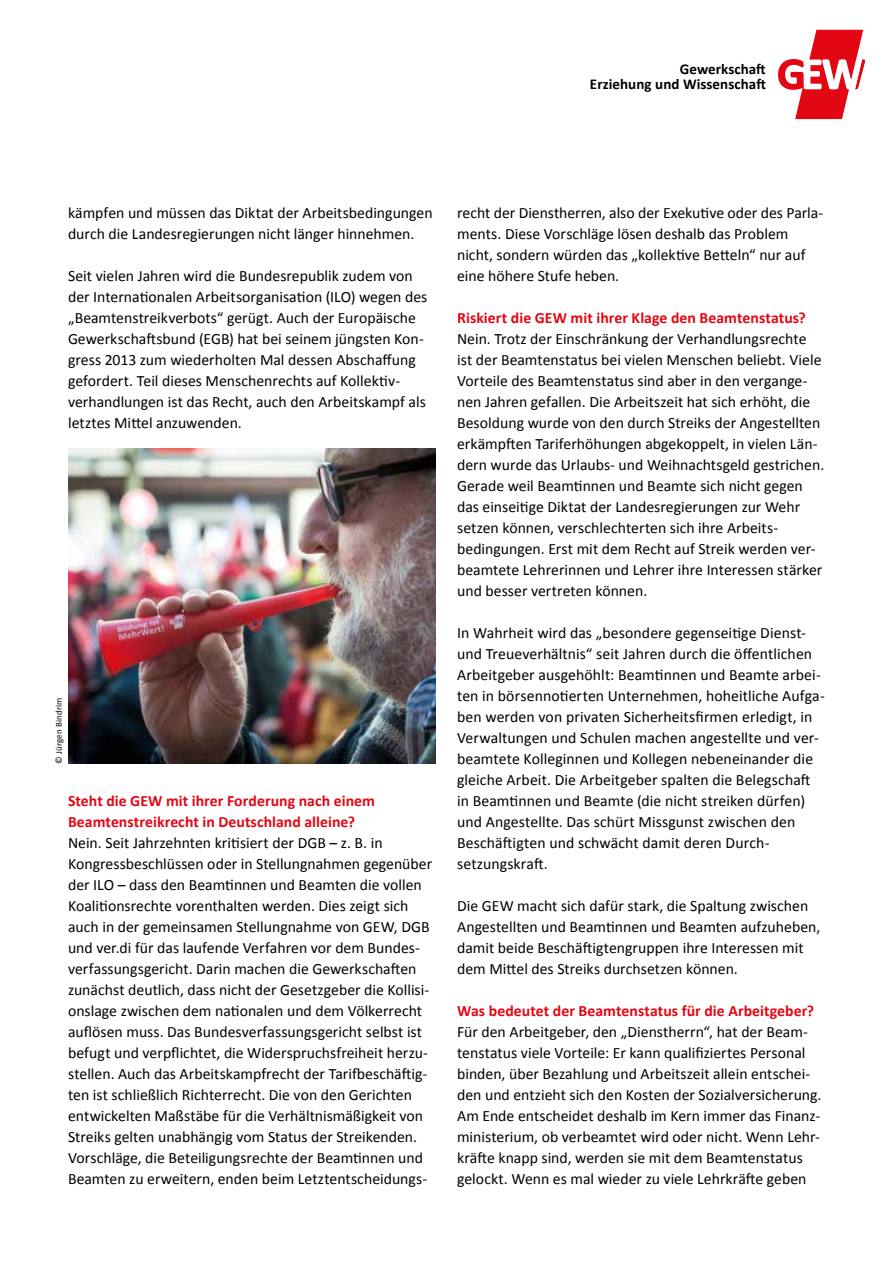
<style>
.page{position:relative;width:893px;height:1263px;background:#fff}
.page>*{position:absolute;margin:0;border:0;box-sizing:border-box;transform-origin:0 0}
.t1{font:15.75px/21px "Calibri";color:#000}
.t2{font:700 15.75px/21px "Calibri";letter-spacing:.005em;color:#e30613}
.t3{font:700 15px/15px "Calibri";letter-spacing:.005em;color:#000;text-align:right}
.t4{font:9px "Calibri";letter-spacing:.02em;color:#000}
</style>
<div class="page">
<svg style="left:778px;top:30px;width:87px;height:89px"></svg>
<img style="left:68px;top:449px;width:368px;height:315px">
<p class="t3" style="left:590px;top:62px;width:177px">Gewerkschaft<br>Erziehung und Wissenschaft</p>
<p class="t1" style="left:68px;top:202px;width:366px">kämpfen und müssen das Diktat der Arbeitsbedingungen durch die Landesregierungen nicht länger hinnehmen.</p>
<p class="t1" style="left:68px;top:265px;width:361px">Seit vielen Jahren wird die Bundesrepublik zudem von der Internationalen Arbeitsorganisation (ILO) wegen des „Beamtenstreikverbots“ gerügt. Auch der Europäische Gewerkschaftsbund (EGB) hat bei seinem jüngsten Kon&shy;gress 2013 zum wiederholten Mal dessen Abschaffung gefordert. Teil dieses Menschenrechts auf Kollektiv&shy;verhandlungen ist das Recht, auch den Arbeitskampf als letztes Mittel anzuwenden.</p>
<p class="t4" style="left:53px;top:764px;width:68px;rotate:-90deg">© Jürgen Bindrim</p>
<p class="t2" style="left:68px;top:790px;width:308px">Steht die GEW mit ihrer Forderung nach einem<br>Beamtenstreikrecht in Deutschland alleine?</p>
<p class="t1" style="left:68px;top:832px;width:366px">Nein. Seit Jahrzehnten kritisiert der DGB – z. B. in Kongressbeschlüssen oder in Stellungnahmen gegenüber der ILO – dass den Beamtinnen und Beamten die vollen Koalitionsrechte vorenthalten werden. Dies zeigt sich auch in der gemeinsamen Stellungnahme von GEW, DGB und ver.di für das laufende Verfahren vor dem Bundes&shy;verfassungsgericht. Darin machen die Gewerkschaften zunächst deutlich, dass nicht der Gesetzgeber die Kollisi&shy;onslage zwischen dem nationalen und dem Völkerrecht auflösen muss. Das Bundesverfassungsgericht selbst ist befugt und verpflichtet, die Widerspruchsfreiheit herzu&shy;stellen. Auch das Arbeitskampfrecht der Tarifbeschäftig&shy;ten ist schließlich Richterrecht. Die von den Gerichten entwickelten Maßstäbe für die Verhältnismäßigkeit von Streiks gelten unabhängig vom Status der Streikenden.<br>Vorschläge, die Beteiligungsrechte der Beamtinnen und Beamten zu erweitern, enden beim Letztentscheidungs-</p>
<p class="t1" style="left:457px;top:202px;width:368px">recht der Dienstherren, also der Exekutive oder des Parla&shy;ments. Diese Vorschläge lösen deshalb das Problem nicht, sondern würden das „kollektive Betteln“ nur auf eine höhere Stufe heben.</p>
<p class="t2" style="left:457px;top:307px;width:350px">Riskiert die GEW mit ihrer Klage den Beamtenstatus?</p>
<p class="t1" style="left:457px;top:328px;width:369px">Nein. Trotz der Einschränkung der Verhandlungsrechte ist der Beamtenstatus bei vielen Menschen beliebt. Viele Vorteile des Beamtenstatus sind aber in den vergange&shy;nen Jahren gefallen. Die Arbeitszeit hat sich erhöht, die Besoldung wurde von den durch Streiks der Angestellten erkämpften Tariferhöhungen abgekoppelt, in vielen Län&shy;dern wurde das Urlaubs- und Weihnachtsgeld gestrichen.<br>Gerade weil Beamtinnen und Beamte sich nicht gegen das einseitige Diktat der Landesregierungen zur Wehr setzen können, verschlechterten sich ihre Arbeits&shy;bedingungen. Erst mit dem Recht auf Streik werden ver&shy;beamtete Lehrerinnen und Lehrer ihre Interessen stärker und besser vertreten können.</p>
<p class="t1" style="left:457px;top:622px;width:369px">In Wahrheit wird das „besondere gegenseitige Dienst&shy;und Treueverhältnis“ seit Jahren durch die öffentlichen Arbeitgeber ausgehöhlt: Beamtinnen und Beamte arbei&shy;ten in börsennotierten Unternehmen, hoheitliche Aufga&shy;ben werden von privaten Sicherheitsfirmen erledigt, in Verwaltungen und Schulen machen angestellte und ver&shy;beamtete Kolleginnen und Kollegen nebeneinander die gleiche Arbeit. Die Arbeitgeber spalten die Belegschaft in Beamtinnen und Beamte (die nicht streiken dürfen) und Angestellte. Das schürt Missgunst zwischen den Beschäftigten und schwächt damit deren Durch&shy;setzungskraft.</p>
<p class="t1" style="left:457px;top:895px;width:365px">Die GEW macht sich dafür stark, die Spaltung zwischen Angestellten und Beamtinnen und Beamten aufzuheben, damit beide Beschäftigtengruppen ihre Interessen mit dem Mittel des Streiks durchsetzen können.</p>
<p class="t2" style="left:457px;top:1000px;width:358px">Was bedeutet der Beamtenstatus für die Arbeitgeber?</p>
<p class="t1" style="left:457px;top:1021px;width:366px">Für den Arbeitgeber, den „Dienstherrn“, hat der Beam&shy;tenstatus viele Vorteile: Er kann qualifiziertes Personal binden, über Bezahlung und Arbeitszeit allein entschei&shy;den und entzieht sich den Kosten der Sozialversicherung.<br>Am Ende entscheidet deshalb im Kern immer das Finanz&shy;ministerium, ob verbeamtet wird oder nicht. Wenn Lehr&shy;kräfte knapp sind, werden sie mit dem Beamtenstatus gelockt. Wenn es mal wieder zu viele Lehrkräfte geben</p>
</div>
